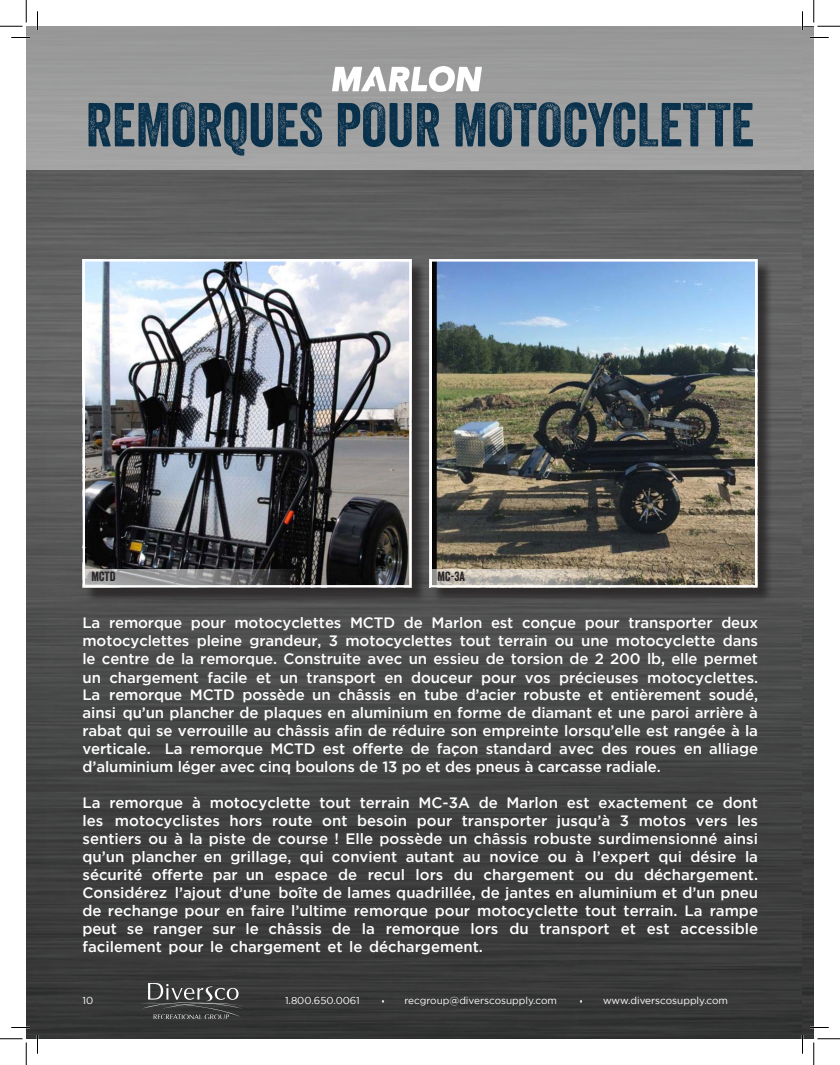
<style>
.page{position:relative;width:840px;height:1065px;background:#fff}
.page>*{position:absolute;margin:0;border:0;box-sizing:border-box;transform-origin:0 0}
.t1{font:60px "Veneer";color:#09314c}
.t2{font:500 15px/18px "Gotham";letter-spacing:-.005em;color:#fff;text-align:justify}
.t3{font:13px "Veneer";color:#231f20}
.t4{font:10px "Gotham";color:#fff}
</style>
<div class="page">
<img style="left:26px;top:169px;width:788px;height:870px">
<div style="left:26px;top:26px;width:788px;height:143px;background:#9e9e9e"></div>
<svg style="left:139px;top:983px;width:103px;height:36px"></svg>
<div style="left:431px;top:261px;width:342px;height:342px;background:#231f20;opacity:.75"></div>
<img style="left:433px;top:262px;width:322px;height:307px">
<div style="left:430px;top:259px;width:328px;height:329px;border:2px solid #fff"></div>
<div style="left:84px;top:261px;width:343px;height:342px;background:#231f20;opacity:.75"></div>
<img style="left:85px;top:262px;width:324px;height:307px">
<div style="left:82px;top:259px;width:330px;height:329px;border:2px solid #fff"></div>
<img style="left:332px;top:67px;width:150px;height:25px">
<svg style="left:85px;top:569px;width:327px;height:16px"></svg>
<svg style="left:431px;top:569px;width:327px;height:16px"></svg>
<svg style="left:11px;top:37px;width:19px;height:1px"></svg>
<svg style="left:810px;top:37px;width:19px;height:1px"></svg>
<svg style="left:11px;top:1027px;width:19px;height:1px"></svg>
<svg style="left:810px;top:1027px;width:19px;height:1px"></svg>
<svg style="left:37px;top:11px;width:1px;height:19px"></svg>
<svg style="left:37px;top:1035px;width:1px;height:19px"></svg>
<svg style="left:802px;top:11px;width:1px;height:19px"></svg>
<svg style="left:802px;top:1035px;width:1px;height:19px"></svg>
<svg style="left:0;top:0;width:27px;height:27px"></svg>
<svg style="left:0;top:1039px;width:27px;height:26px"></svg>
<svg style="left:814px;top:0;width:26px;height:27px"></svg>
<svg style="left:814px;top:1039px;width:26px;height:26px"></svg>
<h1 class="t1" style="left:86px;top:88px;width:670px">REMORQUES POUR MOTOCYCLETTE</h1>
<p class="t3" style="left:92px;top:569px;width:25px">MCTD</p>
<p class="t3" style="left:437px;top:569px;width:29px">MC-3A</p>
<p class="t2" style="left:82px;top:614px;width:677px">La remorque pour motocyclettes MCTD de Marlon est conçue pour transporter deux motocyclettes pleine grandeur, 3 motocyclettes tout terrain ou une motocyclette dans le centre de la remorque. Construite avec un essieu de torsion de 2 200 lb, elle permet un chargement facile et un transport en douceur pour vos précieuses motocyclettes.<br>La remorque MCTD possède un châssis en tube d’acier robuste et entièrement soudé, ainsi qu’un plancher de plaques en aluminium en forme de diamant et une paroi arrière à rabat qui se verrouille au châssis afin de réduire son empreinte lorsqu’elle est rangée à la verticale. La remorque MCTD est offerte de façon standard avec des roues en alliage d’aluminium léger avec cinq boulons de 13 po et des pneus à carcasse radiale.</p>
<p class="t2" style="left:82px;top:794px;width:677px">La remorque à motocyclette tout terrain MC-3A de Marlon est exactement ce dont les motocyclistes hors route ont besoin pour transporter jusqu’à 3 motos vers les sentiers ou à la piste de course ! Elle possède un châssis robuste surdimensionné ainsi qu’un plancher en grillage, qui convient autant au novice ou à l’expert qui désire la sécurité offerte par un espace de recul lors du chargement ou du déchargement.<br>Considérez l’ajout d’une boîte de lames quadrillée, de jantes en aluminium et d’un pneu de rechange pour en faire l’ultime remorque pour motocyclette tout terrain. La rampe peut se ranger sur le châssis de la remorque lors du transport et est accessible facilement pour le chargement et le déchargement.</p>
<p class="t4" style="left:82px;top:995px;width:12px">10</p>
<p class="t4" style="left:285px;top:995px;width:76px">1.800.650.0061</p>
<p class="t4" style="left:404px;top:995px;width:154px">recgroup@diverscosupply.com</p>
<p class="t4" style="left:603px;top:995px;width:126px">www.diverscosupply.com</p>
</div>
